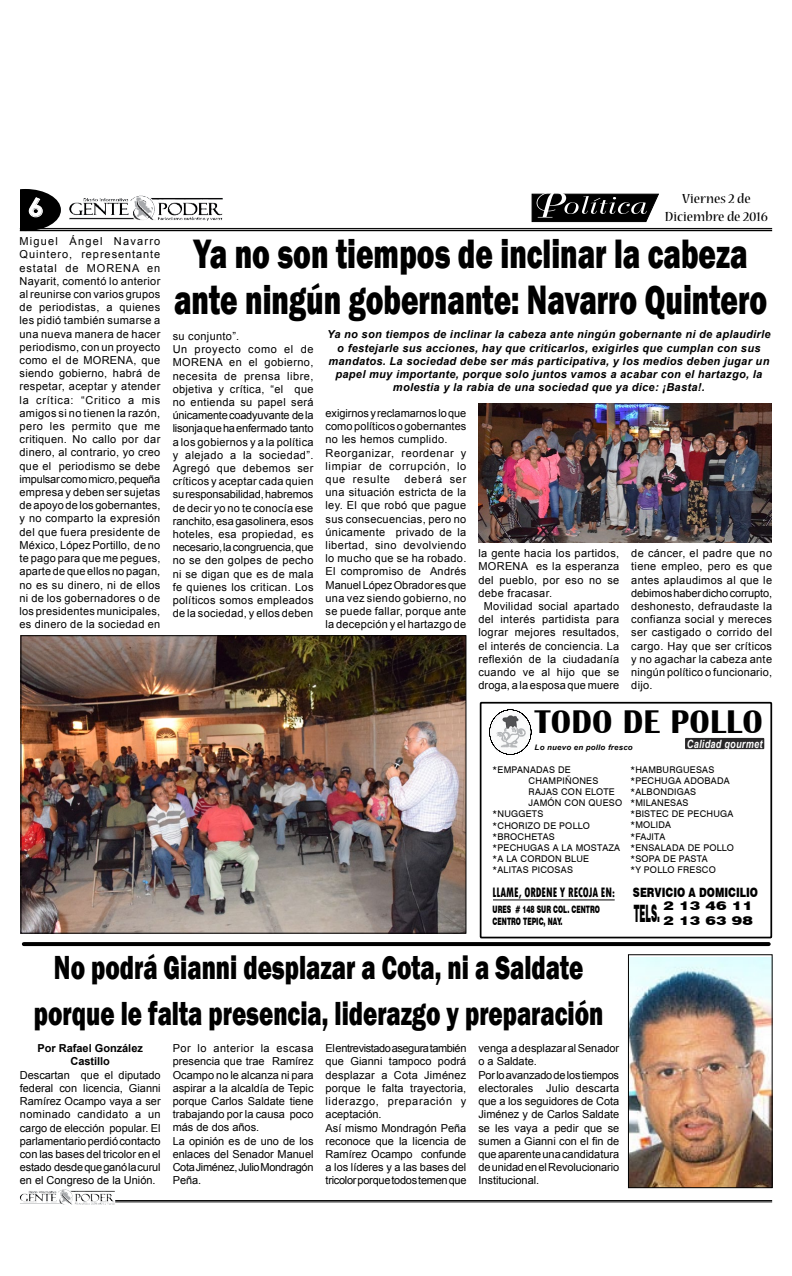
<style>
.page{position:relative;width:792px;height:1276px;background:#fff}
.page>*{position:absolute;margin:0;border:0;box-sizing:border-box;transform-origin:0 0}
.t1{font:800 42.3px/46.2px "Franklin Gothic";color:#000;text-align:center;scale:.71 1}
.t2{font:800 34.3px/46.2px "Franklin Gothic";color:#000;text-align:center;scale:.71 1}
.t3{font:700 33.7px "Britannic";letter-spacing:.03em;color:#000;scale:.9 1}
.t4{font:700 25.2px "Century Gothic";color:#fff;scale:1.14 1}
.t5{font:900 24px "Swiss 721 BT";color:#000;scale:.36 1}
.t6{font:condensed 14.6px "Nueva Std";color:#000;scale:1.32 1}
.t7{font:800 condensed 14.4px "Tw Cen";color:#000;scale:.75 1}
.t8{font:900 12.2px/14.6px "Swiss 721 BT";color:#000;scale:1.31 1}
.t9{font:italic 700 11.4px "Arial";letter-spacing:.03em;color:#fff;scale:.8 1}
.t10{font:11px/13.2px "Arial";letter-spacing:.015em;color:#000}
.t11{font:italic 700 11px/13.2px "Arial";letter-spacing:.03em;color:#000;text-align:center}
.t12{font:700 11px/13.2px "Arial";color:#000;text-align:center}
.t13{font:900 10.2px/12.2px "Swiss 721 BT";color:#000;scale:.62 1}
.t14{font:9.2px/11.2px "Swiss 721 BT";letter-spacing:.025em;color:#000}
.t15{font:italic 700 7.6px "Arial";letter-spacing:.03em;color:#000;scale:1.04 1}
.s1{font-family:"Swiss 721 BT";font-weight:900;font-stretch:normal;font-size:12.9px}
</style>
<div class="page">
<hr style="left:115px;top:1200px;width:657px;height:1px;background:#000">
<hr style="left:115px;top:1201px;width:657px;height:1px;background:#000">
<img style="left:130px;top:196px;width:24px;height:20px">
<svg style="left:20px;top:189px;width:41px;height:41px;background:#343434"></svg>
<hr style="left:20px;top:228px;width:752px;height:1px;background:#000">
<hr style="left:20px;top:230px;width:752px;height:1px;background:#000">
<img style="left:58px;top:1189px;width:14px;height:13px">
<svg style="left:531px;top:193px;width:239px;height:39px"></svg>
<img style="left:22px;top:637px;width:442px;height:294px">
<div style="left:20px;top:635px;width:446px;height:298px;border:1px solid #000"></div>
<img style="left:478px;top:403px;width:293px;height:139px">
<svg style="left:24px;top:942px;width:745px;height:4px;background:#040404"></svg>
<img style="left:630px;top:957px;width:141px;height:229px">
<div style="left:628px;top:954px;width:145px;height:234px;border:1px solid #000"></div>
<div style="left:480px;top:702px;width:292px;height:236px;border:2px solid #000"></div>
<img style="left:506px;top:729px;width:26px;height:26px">
<svg style="left:489px;top:709px;width:42px;height:45px"></svg>
<div style="left:685px;top:738px;width:79px;height:11px;background:#292829"></div>
<hr style="left:493px;top:899px;width:122px;height:1px;background:#000">
<h3 class="t4" style="left:28px;top:188px;width:16px">6</h3>
<p class="t10" style="left:20px;top:235px;width:142px;text-align:justify">Miguel Ángel Navarro Quintero, representante estatal de MORENA en Nayarit, comentó lo anterior al reunirse con varios grupos de periodistas, a quienes les pidió también sumarse a una nueva manera de hacer periodismo, con un proyecto como el de MORENA, que siendo gobierno, habrá de respetar, aceptar y atender la crítica: “Critico a mis amigos si no tienen la razón, pero les permito que me critiquen. No callo por dar dinero, al contrario, yo creo que el periodismo se debe impulsar como micro, pequeña empresa y deben ser sujetas de apoyo de los gobernantes, y no comparto la expresión del que fuera presidente de México, López Portillo, de no te pago para que me pegues, aparte de que ellos no pagan, no es su dinero, ni de ellos ni de los gobernadores o de los presidentes municipales, es dinero de la sociedad en</p>
<h3 class="t6" style="left:682px;top:192px;width:53px">Viernes 2 de</h3>
<h3 class="t6" style="left:665px;top:210px;width:80px">Diciembre de 2016</h3>
<h1 class="t1" style="left:174px;top:231px;width:837px">Ya no son tiempos de inclinar la cabeza ante ningún gobernante: Navarro Quintero</h1>
<p class="t10" style="left:173px;top:329px;width:142px">su conjunto”.<br>Un proyecto como el de<br>MORENA en el gobierno, necesita de prensa libre, objetiva y crítica, “el que no entienda su papel será únicamente coadyuvante de la lisonja que ha enfermado tanto a los gobiernos y a la política y alejado a la sociedad”.<br>Agregó que debemos ser críticos y aceptar cada quien su responsabilidad, habremos de decir yo no te conocía ese ranchito, esa gasolinera, esos hoteles, esa propiedad, es necesario, la congruencia, que no se den golpes de pecho ni se digan que es de mala fe quienes los critican. Los políticos somos empleados de la sociedad, y ellos deben</p>
<p class="t11" style="left:327px;top:328px;width:445px">Ya no son tiempos de inclinar la cabeza ante ningún gobernante ni de aplaudirle o festejarle sus acciones, hay que criticarlos, exigirles que cumplan con sus mandatos. La sociedad debe ser más participativa, y los medios deben jugar un papel muy importante, porque solo juntos vamos a acabar con el hartazgo, la molestia y la rabia de una sociedad que ya dice: ¡Basta!.</p>
<p class="t10" style="left:326px;top:406px;width:142px">exigirnos y reclamarnos lo que como políticos o gobernantes no les hemos cumplido.<br>Reorganizar, reordenar y limpiar de corrupción, lo que resulte</p>
<p class="t10" style="left:326px;top:472px;width:142px;text-align:justify;text-indent:79px">deberá ser una situación estricta de la ley. El que robó que pague sus consecuencias, pero no únicamente privado de la libertad, sino devolviendo lo mucho que se ha robado.<br>El compromiso de Andrés Manuel López Obrador es que una vez siendo gobierno, no se puede fallar, porque ante la decepción y el hartazgo de</p>
<p class="t10" style="left:478px;top:546px;width:142px">la gente hacia los partidos,</p>
<p class="t10" style="left:478px;top:560px;width:142px">MORENA es la esperanza</p>
<p class="t10" style="left:478px;top:573px;width:142px">del pueblo, por eso no se</p>
<p class="t10" style="left:478px;top:586px;width:75px">debe fracasar.</p>
<p class="t10" style="left:484px;top:599px;width:137px">Movilidad social apartado</p>
<p class="t10" style="left:478px;top:612px;width:142px">del interés partidista para</p>
<p class="t10" style="left:478px;top:626px;width:142px">lograr mejores resultados,</p>
<p class="t10" style="left:478px;top:639px;width:142px">el interés de conciencia. La</p>
<p class="t10" style="left:478px;top:652px;width:142px">reflexión de la ciudadanía</p>
<p class="t10" style="left:478px;top:665px;width:142px">cuando ve al hijo que se</p>
<p class="t10" style="left:478px;top:678px;width:142px">droga, a la esposa que muere</p>
<p class="t10" style="left:631px;top:546px;width:142px;text-align:justify">de cáncer, el padre que no tiene empleo, pero es que antes aplaudimos al que le debimos haber dicho corrupto, deshonesto, defraudaste la confianza social y mereces ser castigado o corrido del cargo. Hay que ser críticos y no agachar la cabeza ante ningún político o funcionario, dijo.</p>
<h3 class="t3" style="left:535px;top:703px;width:255px">TODO DE POLLO</h3>
<p class="t15" style="left:535px;top:742px;width:96px">Lo nuevo en pollo fresco</p>
<p class="t14" style="left:493px;top:763px;width:80px">*EMPANADAS DE</p>
<p class="t14" style="left:529px;top:774px;width:71px">CHAMPIÑONES</p>
<p class="t14" style="left:529px;top:786px;width:88px">RAJAS CON ELOTE</p>
<p class="t14" style="left:529px;top:797px;width:95px">JAMÓN CON QUESO</p>
<p class="t14" style="left:493px;top:808px;width:52px">*NUGGETS</p>
<p class="t14" style="left:493px;top:819px;width:99px">*CHORIZO DE POLLO</p>
<p class="t14" style="left:493px;top:830px;width:64px">*BROCHETAS</p>
<p class="t14" style="left:493px;top:841px;width:129px">*PECHUGAS A LA MOSTAZA</p>
<p class="t14" style="left:493px;top:852px;width:98px">*A LA CORDON BLUE</p>
<p class="t14" style="left:493px;top:864px;width:82px">*ALITAS PICOSAS</p>
<p class="t9" style="left:687px;top:736px;width:96px">Calidad gourmet</p>
<p class="t14" style="left:630px;top:763px;width:105px">*HAMBURGUESAS *PECHUGA ADOBADA *ALBONDIGAS *MILANESAS<br>*BISTEC DE PECHUGA *MOLIDA<br>*FAJITA<br>*ENSALADA DE POLLO *SOPA DE PASTA<br>*Y POLLO FRESCO</p>
<h3 class="t5" style="left:634px;top:899px;width:75px">TELS.</h3>
<h3 class="t7" style="left:493px;top:883px;width:355px">LLAME, ORDENE Y RECOJA EN: <span class="s1">SERVICIO A DOMICILIO</span></h3>
<p class="t8" style="left:663px;top:898px;width:70px">2 13 46 11<br>2 13 63 98</p>
<p class="t13" style="left:493px;top:903px;width:175px">URES # 148 SUR COL. CENTRO<br>CENTRO TEPIC, NAY.</p>
<h2 class="t2" style="left:34px;top:944px;width:804px">No podrá Gianni desplazar a Cota, ni a Saldate porque le falta presencia, liderazgo y preparación</h2>
<p class="t12" style="left:38px;top:1042px;width:107px">Por Rafael González<br>Castillo</p>
<p class="t10" style="left:20px;top:1068px;width:142px;text-align:justify">Descartan que el diputado federal con licencia, Gianni Ramírez Ocampo vaya a ser nominado candidato a un cargo de elección popular. El parlamentario perdió contacto con las bases del tricolor en el estado desde que ganó la curul en el Congreso de la Unión.</p>
<p class="t10" style="left:173px;top:1041px;width:142px">Por lo anterior la escasa presencia que trae Ramírez<br>Ocampo no le alcanza ni para aspirar a la alcaldía de Tepic porque Carlos Saldate tiene trabajando por la causa poco más de dos años.<br>La opinión es de uno de los enlaces del Senador Manuel<br>Cota Jiménez, Julio Mondragón<br>Peña.</p>
<p class="t10" style="left:326px;top:1041px;width:142px">El entrevistado asegura también que Gianni tampoco podrá desplazar a Cota Jiménez porque le falta trayectoria, liderazgo, preparación y aceptación.<br>Así mismo Mondragón Peña reconoce que la licencia de<br>Ramírez Ocampo confunde a los líderes y a las bases del tricolor porque todos temen que</p>
<p class="t10" style="left:478px;top:1041px;width:142px">venga a desplazar al Senador o a Saldate.<br>Por lo avanzado de los tiempos electorales Julio descarta que a los seguidores de Cota<br>Jiménez y de Carlos Saldate se les vaya a pedir que se sumen a Gianni con el fin de que aparente una candidatura de unidad en el Revolucionario<br>Institucional.</p>
</div>
